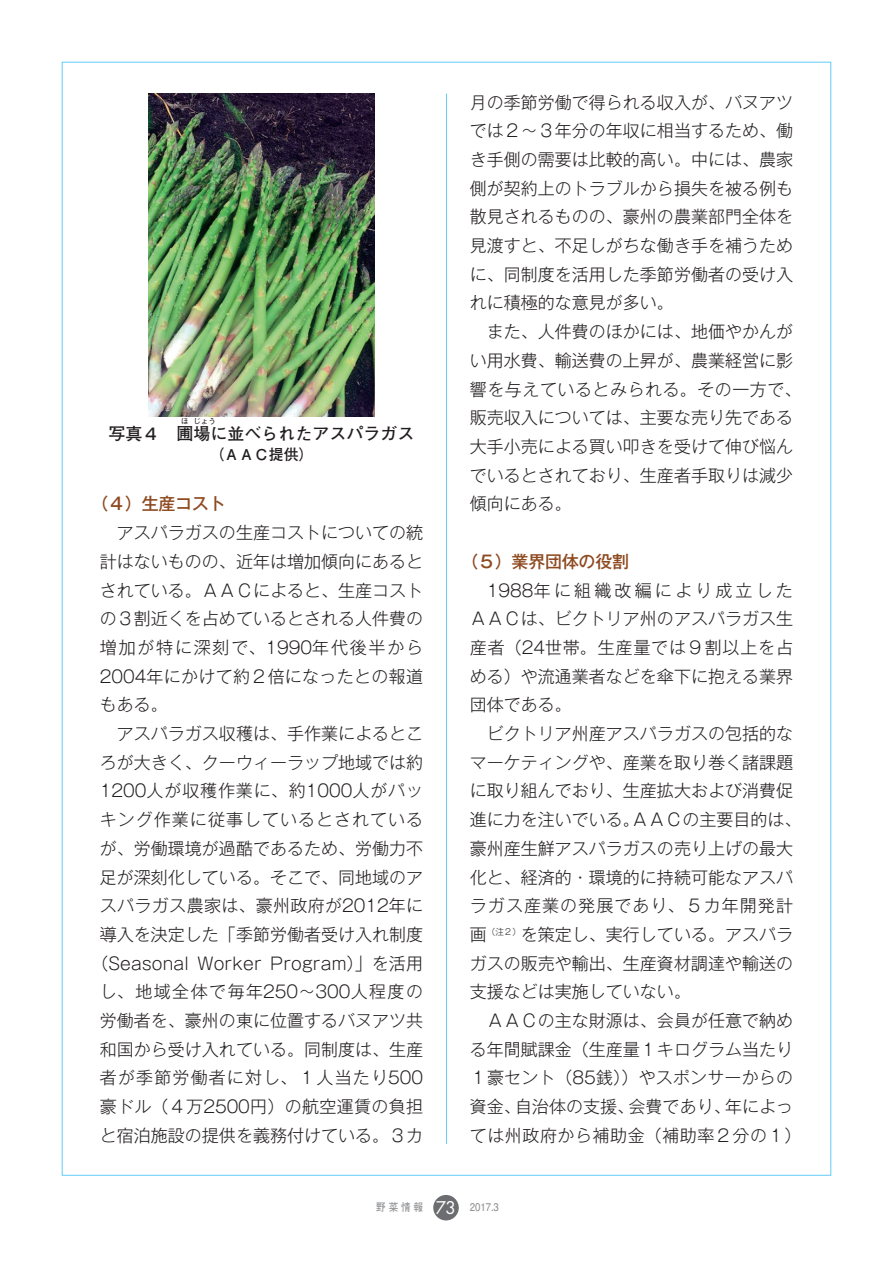
<style>
.page{position:relative;width:893px;height:1263px;background:#fff}
.page>*{position:absolute;margin:0;border:0;box-sizing:border-box;transform-origin:0 0}
.海外-本文{font:300 16.95px/28.7px "Gothic MB101 Pr 5";color:#231f20;text-align:justify}
.小見出し2{font:500 16.95px "Gothic MB101 Pr 5";letter-spacing:-.015em;color:#8e4a20}
.図表キャプション{font:700 16.95px "Futo Go B101 Pr 5";color:#231f20}
.図表キャプション-2{font:700 14.85px "Futo Go B101 Pr 5";color:#231f20}
.t1{font:700 10.65px "Futo Go B101 Pr 5";letter-spacing:.15em;color:#939598;scale:.9 1}
.図表キャプション-3{font:700 7.5px "Futo Go B101 Pr 5";color:#231f20}
.s1{font-family:"Futura";font-weight:400;font-size:16.95px;color:#fff}
</style>
<div class="page">
<div style="left:433px;top:1195px;width:26px;height:25px;background:#6c6d70;border-radius:50%"></div>
<hr style="left:446px;top:94px;width:1px;height:1050px;background:#6bcff6">
<img style="left:149px;top:94px;width:225px;height:323px">
<p class="図表キャプション-3" style="left:181px;top:415px;width:9px">ほ</p>
<p class="図表キャプション-3" style="left:193px;top:415px;width:24px">じょう</p>
<p class="図表キャプション" style="left:108px;top:420px;width:308px">写真４　圃場に並べられたアスパラガス</p>
<p class="図表キャプション-2" style="left:209px;top:442px;width:106px">（ＡＡＣ提供）</p>
<p class="小見出し2" style="left:91px;top:490px;width:136px">（４）生産コスト</p>
<p class="海外-本文" style="left:100px;top:517px;width:325px;text-indent:17px">アスパラガスの生産コストについての統計はないものの、近年は増加傾向にあるとされている。ＡＡＣによると、生産コストの３割近くを占めているとされる人件費の増加が特に深刻で、1990年代後半から2004年にかけて約２倍になったとの報道もある。</p>
<p class="海外-本文" style="left:91px;top:718px;width:333px;text-align:right">アスパラガス収穫は、手作業によるとこ<br>ろが大きく、クーウィーラップ地域では約<br>1200人が収穫作業に、約1000人がパッキング作業に従事しているとされているが、労働環境が過酷であるため、労働力不足が深刻化している。そこで、同地域のアスパラガス農家は、豪州政府が2012年に導入を決定した「季節労働者受け入れ制度（Seasonal Worker Program）」を活用し、地域全体で毎年250〜300人程度の労働者を、豪州の東に位置するバヌアツ共和国から受け入れている。同制度は、生産者が季節労働者に対し、１人当たり500豪ドル（４万2500円）の航空運賃の負担と宿泊施設の提供を義務付けている。３カ</p>
<p class="海外-本文" style="left:470px;top:86px;width:325px">月の季節労働で得られる収入が、バヌアツでは２〜３年分の年収に相当するため、働き手側の需要は比較的高い。中には、農家側が契約上のトラブルから損失を被る例も散見されるものの、豪州の農業部門全体を見渡すと、不足しがちな働き手を補うために、同制度を活用した季節労働者の受け入れに積極的な意見が多い。</p>
<p class="海外-本文" style="left:470px;top:316px;width:333px;text-align:left;text-indent:17px">また、人件費のほかには、地価やかんがい用水費、輸送費の上昇が、農業経営に影響を与えているとみられる。その一方で、販売収入については、主要な売り先である大手小売による買い叩きを受けて伸び悩んでいるとされており、生産者手取りは減少傾向にある。</p>
<p class="小見出し2" style="left:461px;top:547px;width:169px">（５）業界団体の役割</p>
<p class="海外-本文" style="left:470px;top:574px;width:325px;text-indent:17px">1988年に組織改編により成立したＡＡＣは、ビクトリア州のアスパラガス生産者（24世帯。生産量では９割以上を占める）や流通業者などを傘下に抱える業界団体である。</p>
<p class="海外-本文" style="left:470px;top:718px;width:333px;text-align:left;text-indent:17px">ビクトリア州産アスパラガスの包括的なマーケティングや、産業を取り巻く諸課題に取り組んでおり、生産拡大および消費促進に力を注いでいる。ＡＡＣの主要目的は、豪州産生鮮アスパラガスの売り上げの最大化と、経済的・環境的に持続可能なアスパラガス産業の発展であり、５カ年開発計画<sup>（注２）</sup>を策定し、実行している。アスパラガスの販売や輸出、生産資材調達や輸送の支援などは実施していない。</p>
<p class="海外-本文" style="left:470px;top:1005px;width:333px;text-align:center">ＡＡＣの主な財源は、会員が任意で納め<br>る年間賦課金（生産量１キログラム当たり<br>１豪セント（85銭））やスポンサーからの資金、自治体の支援、会費であり、年によっては州政府から補助金（補助率２分の１）</p>
<p class="t1" style="left:376px;top:1198px;width:138px">野菜情報 <span class="s1">73</span> 2017.3</p>
</div>
